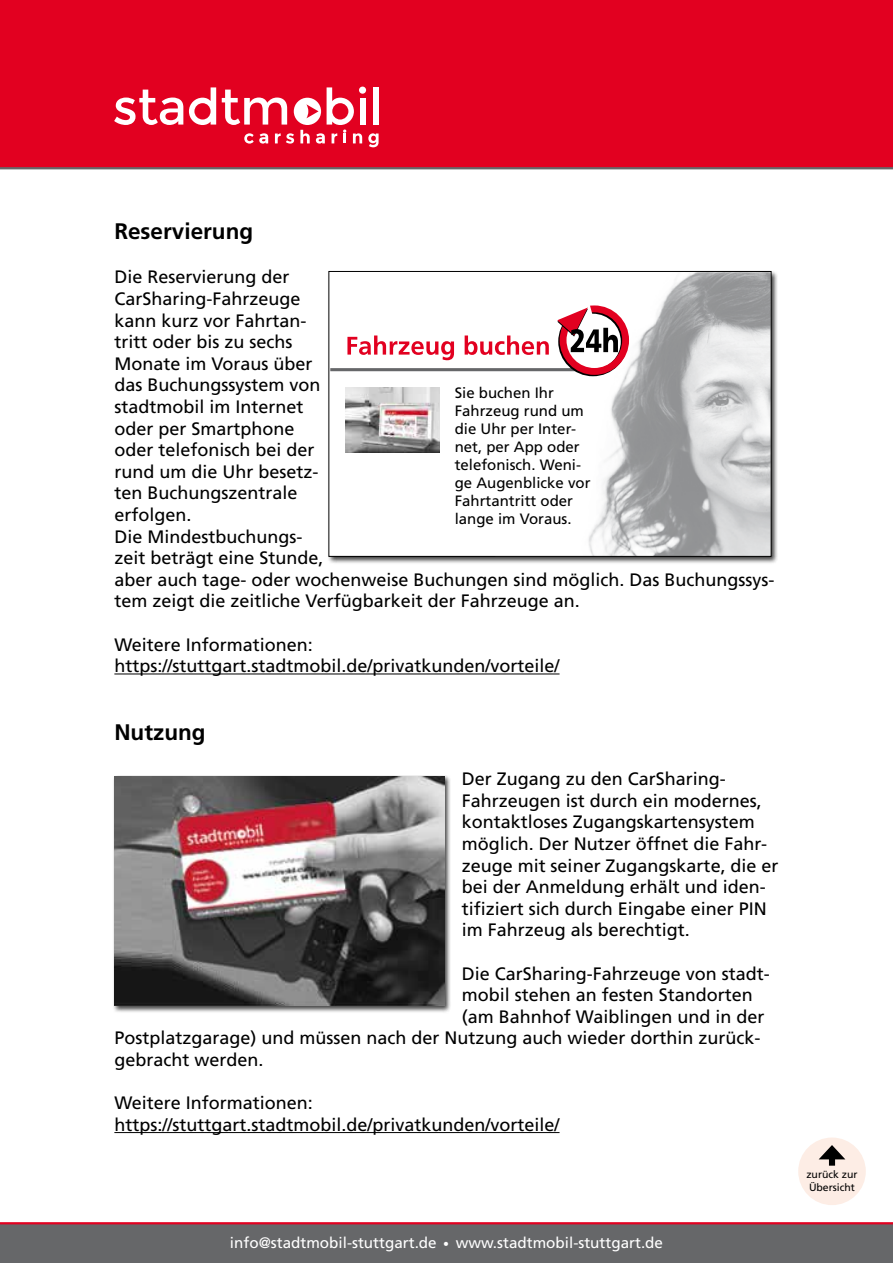
<style>
.page{position:relative;width:893px;height:1263px;background:#fff}
.page>*{position:absolute;margin:0;border:0;box-sizing:border-box;transform-origin:0 0}
.t1{font:700 22.5px "Frutiger";color:#000}
.t2{font:18px/21.6px "Frutiger";color:#000}
.t3{font:15.15px "Frutiger";color:#fff}
.t4{font:15px/18px "Frutiger";color:#000}
.t5{font:10.5px/12.6px "Frutiger";color:#000}
.s1{font-size:11.85px}
</style>
<div class="page">
<div style="left:0;top:0;width:893px;height:168px;background:#e20020"></div>
<hr style="left:0;top:167px;width:893px;height:2px;background:#666769">
<div style="left:0;top:1224px;width:893px;height:39px;background:#666769"></div>
<hr style="left:0;top:1222px;width:893px;height:2px;background:#e20020">
<hr style="left:114px;top:673px;width:445px;height:1px;background:#000">
<div style="left:327px;top:270px;width:451px;height:294px;background:#000;opacity:.75"></div>
<div style="left:329px;top:271px;width:442px;height:285px;background:#fff"></div>
<img style="left:495px;top:273px;width:274px;height:282px">
<img style="left:345px;top:388px;width:94px;height:65px">
<svg style="left:347px;top:335px;width:202px;height:25px"></svg>
<hr style="left:330px;top:368px;width:256px;height:3px;background:#666769">
<div style="left:558px;top:307px;width:70px;height:69px;border:7px solid #000;border-radius:50%"></div>
<div style="left:560px;top:305px;width:69px;height:70px;border:7px solid #e20020;border-radius:50%"></div>
<svg style="left:556px;top:303px;width:62px;height:49px"></svg>
<div style="left:328px;top:271px;width:443px;height:286px;border:1px solid #000"></div>
<div style="left:798px;top:1137px;width:68px;height:68px;background:#fdede5;border-radius:50%"></div>
<div style="left:829px;top:1154px;width:6px;height:12px;background:#000"></div>
<svg style="left:819px;top:1145px;width:26px;height:14px"></svg>
<hr style="left:114px;top:1132px;width:445px;height:1px;background:#000">
<div style="left:112px;top:775px;width:340px;height:238px;background:#000;opacity:.75"></div>
<img style="left:114px;top:776px;width:331px;height:230px">
<svg style="left:114px;top:90px;width:69px;height:35px"></svg>
<svg style="left:189px;top:87px;width:27px;height:38px"></svg>
<svg style="left:222px;top:87px;width:157px;height:60px"></svg>
<p class="t1" style="left:114px;top:218px;width:140px">Reservierung</p>
<p class="t2" style="left:114px;top:266px;width:662px">Die Reservierung der<br>CarSharing-Fahrzeuge<br>kann kurz vor Fahrtan-<br>tritt oder bis zu sechs<br>Monate im Voraus über<br>das Buchungssystem von<br>stadtmobil im Internet<br>oder per Smartphone<br>oder telefonisch bei der<br>rund um die Uhr besetz-<br>ten Buchungszentrale<br>erfolgen.<br>Die Mindestbuchungs-<br>zeit beträgt eine Stunde,<br>aber auch tage- oder wochenweise Buchungen sind möglich. Das Buchungssys&shy;tem zeigt die zeitliche Verfügbarkeit der Fahrzeuge an.</p>
<p class="t2" style="left:114px;top:633px;width:447px">Weitere Informationen: https://stuttgart.stadtmobil.de/privatkunden/vorteile/</p>
<p class="t4" style="left:455px;top:384px;width:137px">Sie buchen Ihr<br>Fahrzeug rund um die Uhr per Inter&shy;net, per App oder telefonisch. Weni&shy;ge Augenblicke vor<br>Fahrtantritt oder lange im Voraus.</p>
<p class="t1" style="left:114px;top:719px;width:93px">Nutzung</p>
<p class="t2" style="left:462px;top:768px;width:318px">Der Zugang zu den CarSharing-Fahrzeugen ist durch ein modernes, kontaktloses Zugangskartensystem möglich. Der Nutzer öffnet die Fahr&shy;zeuge mit seiner Zugangskarte, die er bei der Anmeldung erhält und iden&shy;tifiziert sich durch Eingabe einer PIN im Fahrzeug als berechtigt.</p>
<p class="t2" style="left:462px;top:962px;width:310px">Die CarSharing-Fahrzeuge von stadt-</p>
<p class="t2" style="left:462px;top:984px;width:293px">mobil stehen an festen Standorten</p>
<p class="t2" style="left:462px;top:1005px;width:304px">(am Bahnhof Waiblingen und in der</p>
<p class="t2" style="left:114px;top:1027px;width:648px">Postplatzgarage) und müssen nach der Nutzung auch wieder dorthin zurück-</p>
<p class="t2" style="left:114px;top:1049px;width:151px">gebracht werden.</p>
<p class="t2" style="left:114px;top:1092px;width:447px">Weitere Informationen: https://stuttgart.stadtmobil.de/privatkunden/vorteile/</p>
<p class="t3" style="left:230px;top:1234px;width:435px">info@stadtmobil-stuttgart.de <span class="s1">•</span> www.stadtmobil-stuttgart.de</p>
<p class="t5" style="left:806px;top:1168px;width:53px">zurück zur<br>Übersicht</p>
</div>
